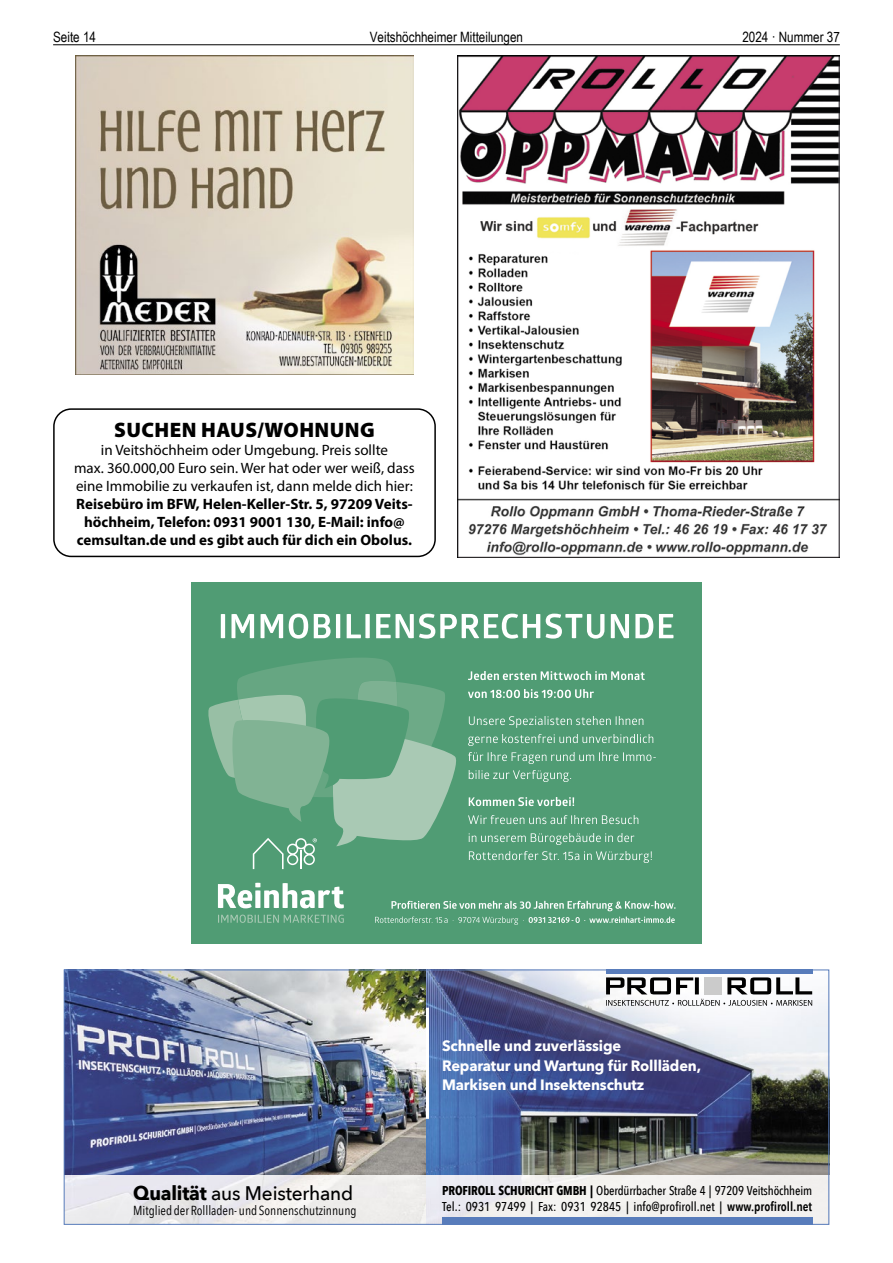
<style>
.page{position:relative;width:893px;height:1263px;background:#fff}
.page>*{position:absolute;margin:0;border:0;box-sizing:border-box;transform-origin:0 0}
.t1{font:900 21px "Myriad Pro";letter-spacing:.02em;color:#000}
.t2{font:500 19.65px "Avenir Next";letter-spacing:-.01em;color:#000}
.t3{font:15px/18px "Myriad Pro";color:#000;text-align:center}
.t4{font:700 15px/18px "Myriad Pro";color:#000;text-align:center}
.t5{font:700 15px/19.5px "Avenir Next";letter-spacing:-.01em;color:#fff}
.t6{font:14.25px "Arial Narrow";color:#000}
.t7{font:13.05px "Avenir Next Condensed";color:#000}
.t8{font:500 12.75px/15.6px "Avenir Next Condensed";letter-spacing:-.01em;color:#000}
.s1{font-weight:700}
.s2{font-weight:600}
</style>
<div class="page">
<hr style="left:53px;top:44px;width:787px;height:1px;background:#000">
<img style="left:66px;top:971px;width:761px;height:252px">
<div style="left:606px;top:969px;width:206px;height:5px;background:#587cbb"></div>
<div style="left:442px;top:1217px;width:370px;height:8px;background:#587cbb"></div>
<svg style="left:606px;top:977px;width:206px;height:29px"></svg>
<hr style="left:426px;top:1008px;width:3px;height:111px;background:#fff">
<div style="left:64px;top:969px;width:765px;height:256px;border:1px solid #587cbb"></div>
<div style="left:191px;top:583px;width:511px;height:361px;background:#509c74"></div>
<svg style="left:469px;top:851px;width:183px;height:12px"></svg>
<svg style="left:469px;top:833px;width:165px;height:12px"></svg>
<svg style="left:468px;top:815px;width:170px;height:9px"></svg>
<svg style="left:469px;top:797px;width:105px;height:9px"></svg>
<svg style="left:469px;top:770px;width:102px;height:12px"></svg>
<svg style="left:468px;top:752px;width:188px;height:12px"></svg>
<svg style="left:468px;top:734px;width:185px;height:12px"></svg>
<svg style="left:469px;top:716px;width:174px;height:12px"></svg>
<svg style="left:468px;top:689px;width:126px;height:9px"></svg>
<svg style="left:468px;top:671px;width:177px;height:9px"></svg>
<svg style="left:221px;top:614px;width:452px;height:25px"></svg>
<svg style="left:375px;top:901px;width:300px;height:24px"></svg>
<svg style="left:218px;top:883px;width:126px;height:25px"></svg>
<svg style="left:218px;top:915px;width:126px;height:8px"></svg>
<svg style="left:208px;top:658px;width:248px;height:211px"></svg>
<img style="left:457px;top:55px;width:383px;height:502px">
<img style="left:76px;top:55px;width:337px;height:319px">
<div style="left:53px;top:408px;width:383px;height:149px;border:2px solid #000;border-radius:17px"></div>
<p class="t6" style="left:53px;top:27px;width:44px">Seite 14</p>
<p class="t6" style="left:370px;top:27px;width:155px">Veitshöchheimer Mitteilungen</p>
<p class="t6" style="left:742px;top:27px;width:99px">2024 · Nummer 37</p>
<h1 class="t1" style="left:114px;top:415px;width:262px">SUCHEN HAUS/WOHNUNG</h1>
<p class="t3" style="left:74px;top:440px;width:342px">in Veitshöchheim oder Umgebung. Preis sollte<br>max. 360.000,00 Euro sein. Wer hat oder wer weiß, dass eine Immobilie zu verkaufen ist, dann melde dich hier:</p>
<p class="t4" style="left:76px;top:494px;width:338px">Reisebüro im BFW, Helen-Keller-Str. 5, 97209 Veits&shy;höchheim, Telefon: 0931 9001 130, E-Mail: info@ cemsultan.de und es gibt auch für dich ein Obolus.</p>
<h2 class="t2" style="left:133px;top:1176px;width:221px"><span class="s1">Qualität</span> aus Meisterhand</h2>
<p class="t7" style="left:133px;top:1199px;width:225px">Mitglied der Rollladen- und Sonnenschutzinnung</p>
<p class="t5" style="left:442px;top:1036px;width:260px">Schnelle und zuverlässige<br>Reparatur und Wartung für Rollläden,<br>Markisen und Insektenschutz</p>
<p class="t8" style="left:442px;top:1182px;width:372px"><span class="s1">PROFIROLL SCHURICHT GMBH |</span> Oberdürrbacher Straße 4 | 97209 Veitshöchheim<br>Tel.: 0931 97499 | Fax: 0931 92845 | info@profiroll.net | <span class="s2">www.profiroll.net</span></p>
</div>
